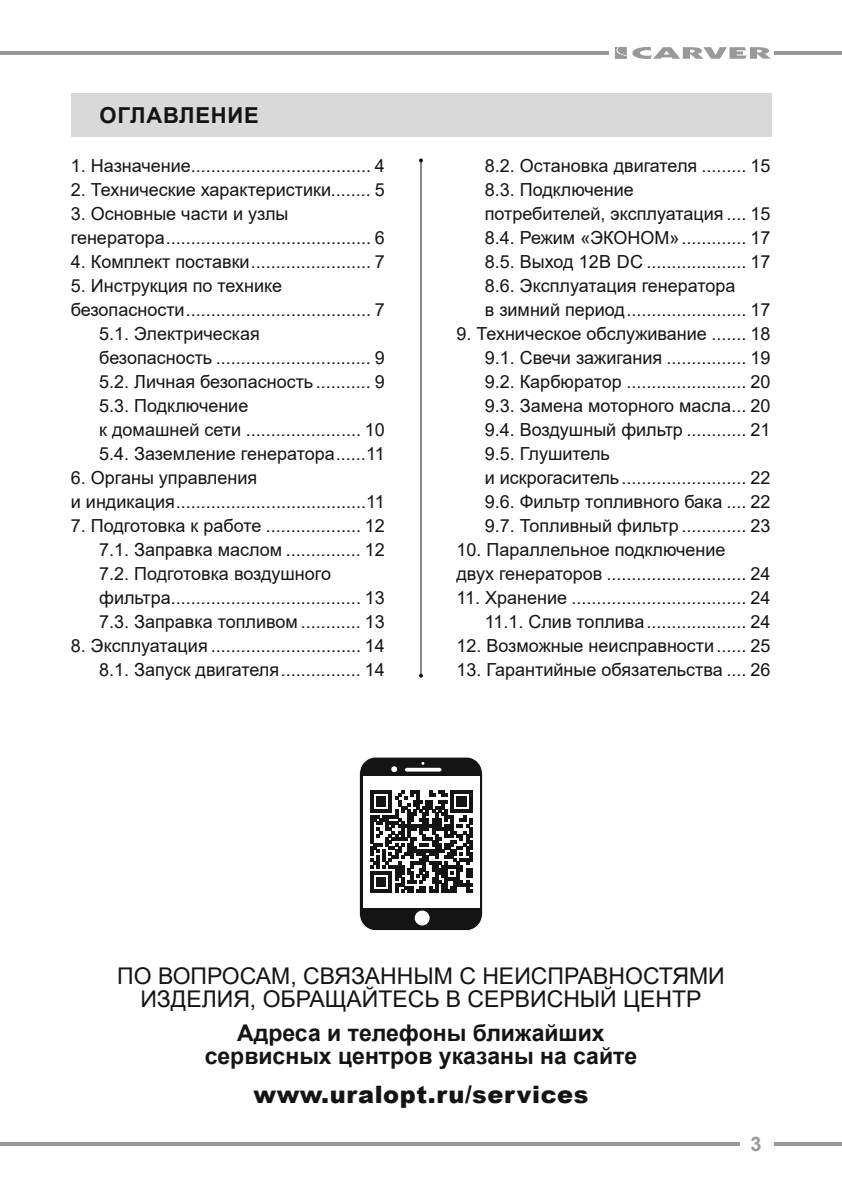
<style>
.page{position:relative;width:842px;height:1191px;background:#fff}
.page>*{position:absolute;margin:0;border:0;box-sizing:border-box;transform-origin:0 0}
.t1{font:900 24px "Arial";letter-spacing:.025em;color:#131413}
.t2{font:23px/22.8px "Arial";color:#131413;text-align:center}
.t3{font:700 23px/22.8px "Arial";color:#131413;text-align:center}
.t4{font:700 22px "Arial";letter-spacing:.035em;color:#131413}
.t5{font:700 20px "Arial";color:#999}
.t6{font:18px/24px "Arial";color:#131413}
</style>
<div class="page">
<hr style="left:0;top:1142px;width:740px;height:3px;background:#999">
<hr style="left:0;top:51px;width:608px;height:4px;background:#999">
<svg style="left:774px;top:1142px;width:68px;height:3px"></svg>
<hr style="left:774px;top:51px;width:68px;height:4px;background:#999">
<svg style="left:615px;top:47px;width:156px;height:12px"></svg>
<div style="left:71px;top:94px;width:700px;height:43px;background:#d9d9d9"></div>
<svg style="left:359px;top:757px;width:124px;height:174px"></svg>
<hr style="left:420px;top:160px;width:1px;height:515px;background:#131413">
<svg style="left:419px;top:158px;width:4px;height:4px"></svg>
<svg style="left:419px;top:673px;width:4px;height:4px"></svg>
<p class="t4" style="left:100px;top:100px;width:161px">ОГЛАВЛЕНИЕ</p>
<p class="t6" style="left:71px;top:153px;width:315px">1. Назначение.................................... 4</p>
<p class="t6" style="left:71px;top:177px;width:315px">2. Технические характеристики........ 5</p>
<p class="t6" style="left:71px;top:201px;width:315px">3. Основные части и узлы генератора......................................... 6</p>
<p class="t6" style="left:71px;top:249px;width:315px">4. Комплект поставки........................ 7</p>
<p class="t6" style="left:71px;top:273px;width:213px">5. Инструкция по технике</p>
<p class="t6" style="left:71px;top:297px;width:315px">безопасности..................................... 7</p>
<p class="t6" style="left:99px;top:321px;width:162px">5.1. Электрическая</p>
<p class="t6" style="left:99px;top:345px;width:287px">безопасность ............................... 9</p>
<p class="t6" style="left:99px;top:369px;width:287px">5.2. Личная безопасность ........... 9</p>
<p class="t6" style="left:99px;top:393px;width:151px">5.3. Подключение</p>
<p class="t6" style="left:99px;top:417px;width:287px">к домашней сети ....................... 10</p>
<p class="t6" style="left:99px;top:441px;width:287px">5.4. Заземление генератора......11</p>
<p class="t6" style="left:71px;top:465px;width:315px">6. Органы управления<br>и индикация......................................11</p>
<p class="t6" style="left:99px;top:513px;width:287px;text-indent:-28px">7. Подготовка к работе ................... 12<br>7.1. Заправка маслом ............... 12<br>7.2. Подготовка воздушного фильтра...................................... 13<br>7.3. Заправка топливом ............ 13</p>
<p class="t6" style="left:71px;top:633px;width:315px;text-align:right">8. Эксплуатация .............................. 14<br>8.1. Запуск двигателя................ 14</p>
<p class="t6" style="left:485px;top:153px;width:287px">8.2. Остановка двигателя ......... 15<br>8.3. Подключение<br>потребителей, эксплуатация .... 15<br>8.4. Режим «ЭКОНОМ»............. 17<br>8.5. Выход 12В DC .................... 17<br>8.6. Эксплуатация генератора<br>в зимний период........................ 17</p>
<p class="t6" style="left:485px;top:321px;width:287px;text-indent:-28px">9. Техническое обслуживание ....... 18<br>9.1. Свечи зажигания ................ 19<br>9.2. Карбюратор ........................ 20<br>9.3. Замена моторного масла... 20<br>9.4. Воздушный фильтр ............ 21<br>9.5. Глушитель<br>и искрогаситель......................... 22<br>9.6. Фильтр топливного бака .... 22<br>9.7. Топливный фильтр ............. 23</p>
<p class="t6" style="left:456px;top:537px;width:315px">10. Параллельное подключение<br>двух генераторов ............................ 24</p>
<p class="t6" style="left:456px;top:585px;width:315px;text-align:right">11. Хранение ................................... 24<br>11.1. Слив топлива.................... 24</p>
<p class="t6" style="left:456px;top:633px;width:315px">12. Возможные неисправности...... 25</p>
<p class="t6" style="left:456px;top:657px;width:315px">13. Гарантийные обязательства .... 26</p>
<p class="t2" style="left:117px;top:964px;width:609px">ПО ВОПРОСАМ, СВЯЗАННЫМ С НЕИСПРАВНОСТЯМИ<br>ИЗДЕЛИЯ, ОБРАЩАЙТЕСЬ В СЕРВИСНЫЙ ЦЕНТР</p>
<p class="t3" style="left:205px;top:1021px;width:434px">Адреса и телефоны ближайших сервисных центров указаны на сайте</p>
<h1 class="t1" style="left:253px;top:1077px;width:337px">www.uralopt.ru/services</h1>
<p class="t5" style="left:750px;top:1129px;width:13px">3</p>
</div>
